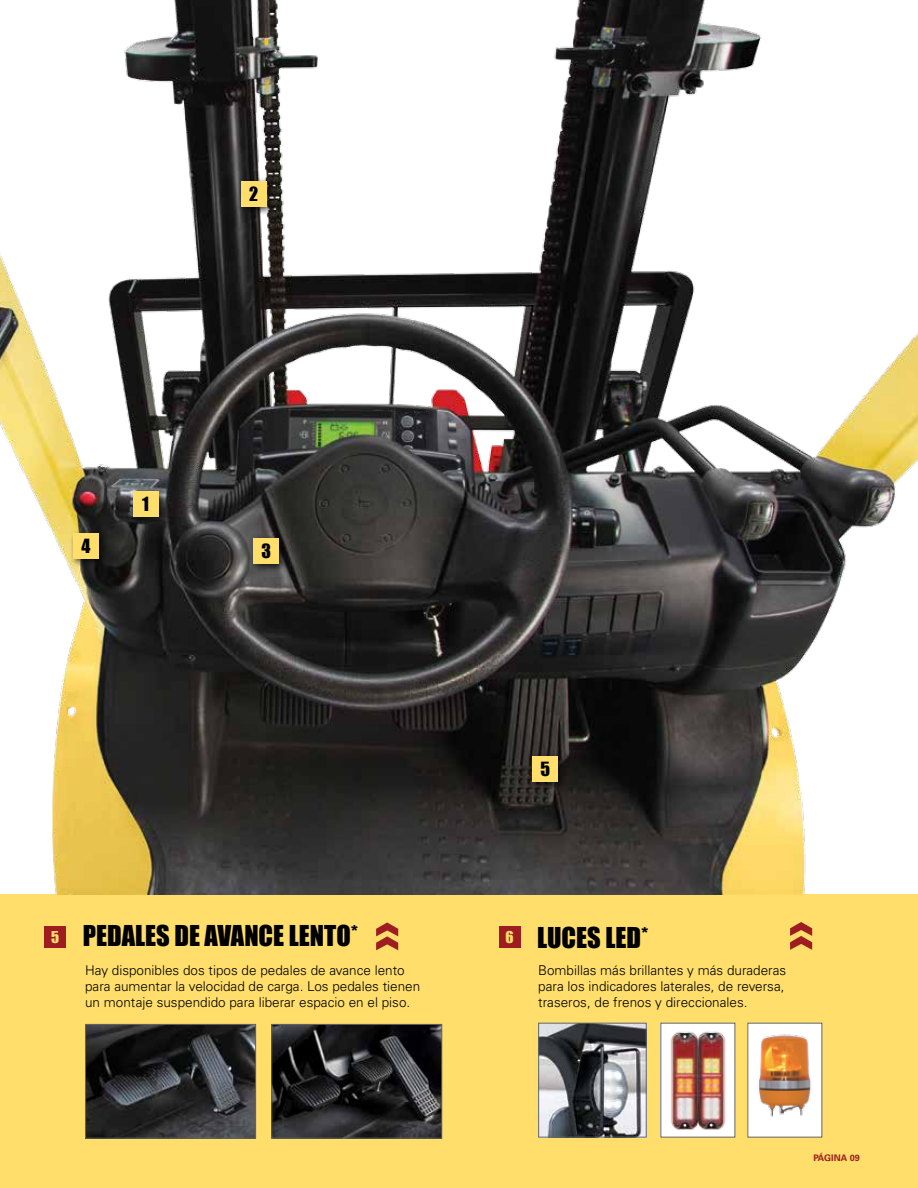
<style>
.page{position:relative;width:918px;height:1188px;background:#fff}
.page>*{position:absolute;margin:0;border:0;box-sizing:border-box;transform-origin:0 0}
.t1{font:26.4px "Impact";color:#000}
.t2{font:18px "Impact";color:#000}
.t3{font:15px "Impact";color:#ffde6c}
.t4{font:300 13.5px/16.2px "Univers LT Std";color:#000}
.t5{font:700 9px "Univers LT Std";color:#9e1d20}
.s1{font-size:15px;color:#ffde6c}
</style>
<div class="page">
<div style="left:0;top:894px;width:918px;height:294px;background:#ffde6c"></div>
<img style="left:0;top:0;width:918px;height:894px">
<svg style="left:790px;top:922px;width:22px;height:28px"></svg>
<div style="left:499px;top:927px;width:21px;height:21px;background:#9e1d20"></div>
<svg style="left:376px;top:922px;width:22px;height:28px"></svg>
<div style="left:45px;top:927px;width:21px;height:21px;background:#9e1d20"></div>
<img style="left:273px;top:1026px;width:167px;height:111px">
<div style="left:271px;top:1024px;width:171px;height:115px;border:1px solid #636466"></div>
<img style="left:87px;top:1026px;width:167px;height:111px">
<div style="left:85px;top:1024px;width:171px;height:115px;border:1px solid #636466"></div>
<img style="left:540px;top:1025px;width:105px;height:110px">
<div style="left:538px;top:1023px;width:109px;height:114px;border:1px solid #636466"></div>
<img style="left:663px;top:1025px;width:70px;height:110px">
<div style="left:661px;top:1023px;width:74px;height:114px;border:1px solid #636466"></div>
<div style="left:748px;top:1023px;width:74px;height:114px;background:#fff"></div>
<img style="left:758px;top:1034px;width:54px;height:83px">
<div style="left:747px;top:1023px;width:75px;height:114px;border:1px solid #636466"></div>
<div style="left:129px;top:487px;width:38px;height:39px;background:#000;opacity:.75"></div>
<div style="left:133px;top:492px;width:25px;height:25px;background:#ffde6c"></div>
<div style="left:69px;top:529px;width:39px;height:39px;background:#000;opacity:.75"></div>
<div style="left:73px;top:533px;width:26px;height:26px;background:#ffde6c"></div>
<div style="left:237px;top:178px;width:38px;height:38px;background:#000;opacity:.75"></div>
<div style="left:241px;top:182px;width:25px;height:25px;background:#ffde6c"></div>
<div style="left:529px;top:753px;width:38px;height:38px;background:#000;opacity:.75"></div>
<div style="left:533px;top:757px;width:25px;height:25px;background:#ffde6c"></div>
<div style="left:250px;top:534px;width:38px;height:38px;background:#000;opacity:.75"></div>
<div style="left:254px;top:538px;width:25px;height:26px;background:#ffde6c"></div>
<h2 class="t2" style="left:249px;top:180px;width:11px">2</h2>
<h2 class="t2" style="left:82px;top:532px;width:10px">4</h2>
<h2 class="t2" style="left:142px;top:490px;width:8px">1</h2>
<h2 class="t2" style="left:262px;top:537px;width:11px">3</h2>
<h1 class="t1" style="left:51px;top:916px;width:308px"><span class="s1">5</span> PEDALES DE AVANCE LENTO*</h1>
<p class="t4" style="left:85px;top:962px;width:337px">Hay disponibles dos tipos de pedales de avance lento para aumentar la velocidad de carga. Los pedales tienen un montaje suspendido para liberar espacio en el piso.</p>
<h2 class="t2" style="left:540px;top:755px;width:11px">5</h2>
<p class="t3" style="left:505px;top:926px;width:10px">6</p>
<h1 class="t1" style="left:537px;top:917px;width:113px">LUCES LED*</h1>
<p class="t4" style="left:538px;top:962px;width:250px">Bombillas más brillantes y más duraderas para los indicadores laterales, de reversa, traseros, de frenos y direccionales.</p>
<p class="t5" style="left:813px;top:1153px;width:48px">página 09</p>
</div>
